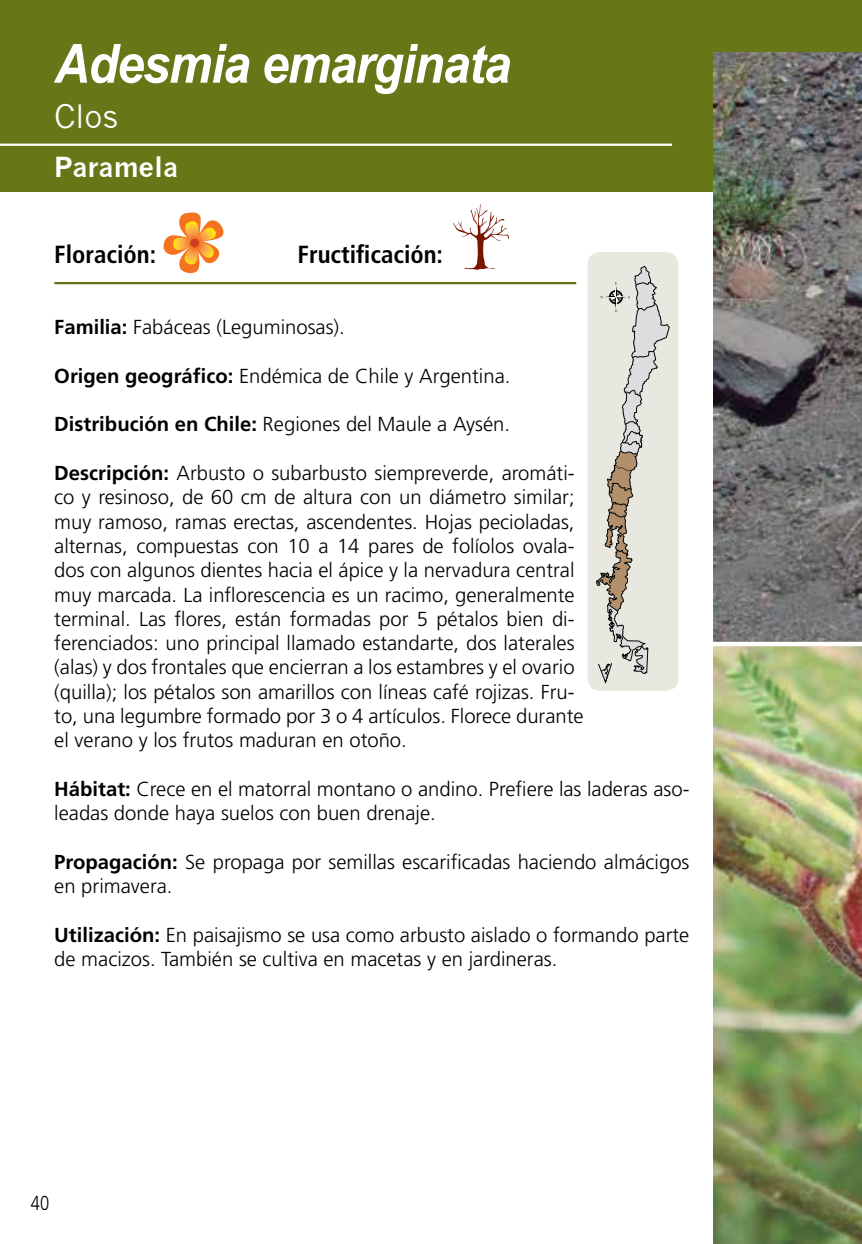
<style>
.page{position:relative;width:862px;height:1244px;background:#fff}
.page>*{position:absolute;margin:0;border:0;box-sizing:border-box;transform-origin:0 0}
.t1{font:italic 700 54px "Arial Narrow";letter-spacing:-.02em;color:#fff;scale:1.1 1}
.t2{font:31.5px "News Gothic";color:#fff}
.t3{font:700 27px "News Gothic";color:#fff}
.t4{font:700 condensed 24.75px "Frutiger LT Std";color:#000}
.t5{font:300 20.25px/24.3px "Frutiger LT Std";color:#000}
.t6{font:300 20.25px "Frutiger LT Std";color:#000;scale:.81 1}
.s1{font-weight:700}
</style>
<div class="page">
<div style="left:0;top:0;width:713px;height:192px;background:#677718"></div>
<img style="left:713px;top:51px;width:148px;height:591px">
<img style="left:713px;top:646px;width:148px;height:598px">
<div style="left:703px;top:0;width:158px;height:51px;background:#677718"></div>
<hr style="left:0;top:144px;width:671px;height:2px;background:#fff">
<hr style="left:54px;top:282px;width:522px;height:2px;background:#677718">
<div style="left:587px;top:252px;width:91px;height:439px;background:#e8e8e1;border-radius:13px"></div>
<svg style="left:596px;top:266px;width:73px;height:418px"></svg>
<svg style="left:453px;top:204px;width:55px;height:66px"></svg>
<svg style="left:163px;top:212px;width:61px;height:62px"></svg>
<div style="left:190px;top:239px;width:9px;height:8px;background:#cd3e22;border-radius:50%"></div>
<h1 class="t1" style="left:54px;top:23px;width:416px">Adesmia emarginata</h1>
<h2 class="t2" style="left:54px;top:98px;width:66px">Clos</h2>
<h3 class="t3" style="left:54px;top:151px;width:125px">Paramela</h3>
<p class="t4" style="left:54px;top:240px;width:103px">Floración:</p>
<p class="t4" style="left:297px;top:240px;width:147px">Fructificación:</p>
<p class="t5" style="left:54px;top:315px;width:292px"><span class="s1">Familia:</span> Fabáceas (Leguminosas).</p>
<p class="t5" style="left:54px;top:364px;width:457px"><span class="s1">Origen geográfico:</span> Endémica de Chile y Argentina.</p>
<p class="t5" style="left:54px;top:412px;width:457px"><span class="s1">Distribución en Chile:</span> Regiones del Maule a Aysén.</p>
<p class="t5" style="left:54px;top:461px;width:530px"><span class="s1">Descripción:</span> Arbusto o subarbusto siempreverde, aromáti&shy;co y resinoso, de 60 cm de altura con un diámetro similar; muy ramoso, ramas erectas, ascendentes. Hojas pecioladas, alternas, compuestas con 10 a 14 pares de folíolos ovala&shy;dos con algunos dientes hacia el ápice y la nervadura central muy marcada. La inflorescencia es un racimo, generalmente terminal. Las flores, están formadas por 5 pétalos bien di&shy;ferenciados: uno principal llamado estandarte, dos laterales (alas) y dos frontales que encierran a los estambres y el ovario (quilla); los pétalos son amarillos con líneas café rojizas. Fru&shy;to, una legumbre formado por 3 o 4 artículos. Florece durante el verano y los frutos maduran en otoño.</p>
<p class="t5" style="left:54px;top:777px;width:636px"><span class="s1">Hábitat:</span> Crece en el matorral montano o andino. Prefiere las laderas aso&shy;leadas donde haya suelos con buen drenaje.</p>
<p class="t5" style="left:54px;top:850px;width:636px"><span class="s1">Propagación:</span> Se propaga por semillas escarificadas haciendo almácigos en primavera.</p>
<p class="t5" style="left:54px;top:923px;width:636px"><span class="s1">Utilización:</span> En paisajismo se usa como arbusto aislado o formando parte de macizos. También se cultiva en macetas y en jardineras.</p>
<p class="t6" style="left:31px;top:1191px;width:24px">40</p>
</div>
